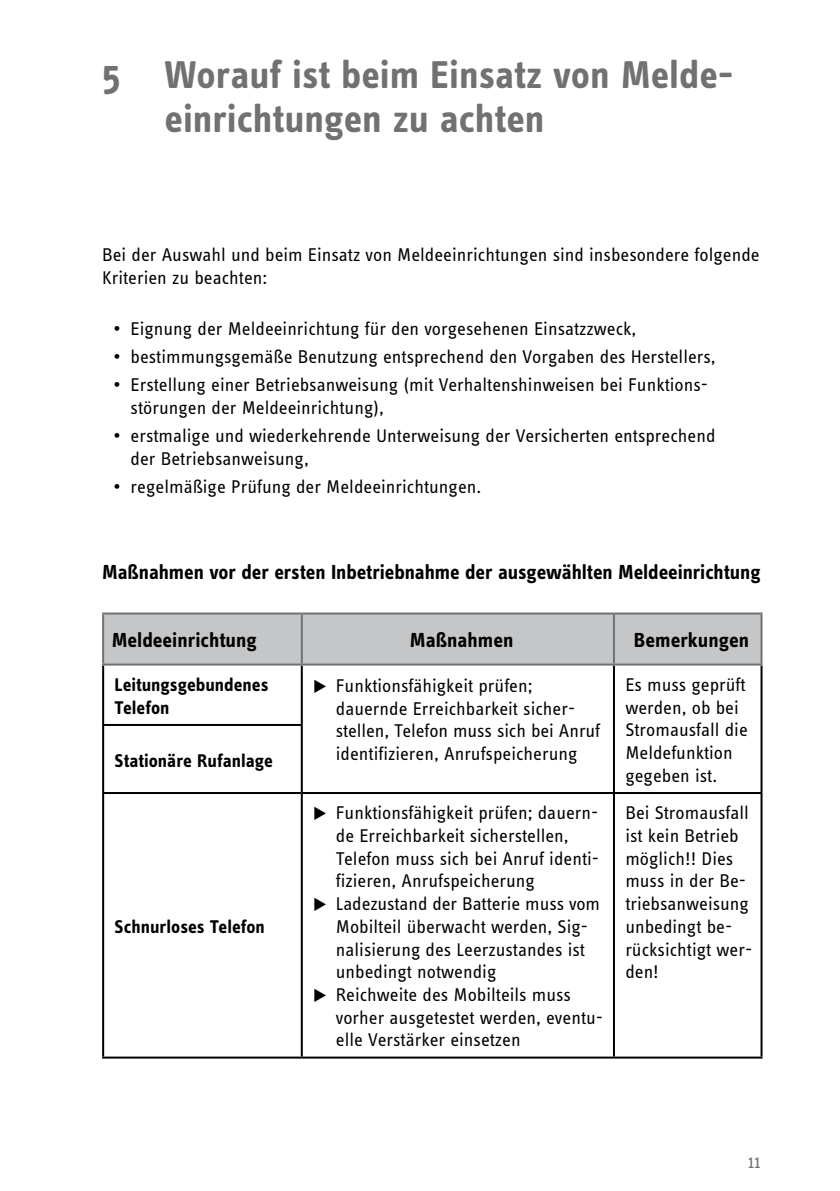
<style>
.page{position:relative;width:840px;height:1191px;background:#fff}
.page>*{position:absolute;margin:0;border:0;box-sizing:border-box;transform-origin:0 0}
.t1{font:700 40px/44px "Info OT Text";color:#707173}
.t2{font:700 21px "Info OT Text";letter-spacing:-.005em;color:#000}
.t3{font:19px/22.6px "Info OT Text";color:#000}
.t4{font:700 19px/22.6px "Info OT Text";color:#000}
.t5{font:19px "Info OT Text";color:#707173}
</style>
<div class="page">
<div style="left:104px;top:614px;width:656px;height:49px;background:#c5c6c8"></div>
<hr style="left:300px;top:614px;width:2px;height:49px;background:#707173">
<hr style="left:612px;top:614px;width:2px;height:49px;background:#707173">
<hr style="left:102px;top:665px;width:2px;height:59px;background:#000">
<hr style="left:300px;top:665px;width:2px;height:59px;background:#000">
<hr style="left:612px;top:665px;width:2px;height:60px;background:#000">
<hr style="left:760px;top:665px;width:2px;height:60px;background:#000">
<hr style="left:102px;top:724px;width:200px;height:2px;background:#000">
<hr style="left:102px;top:726px;width:2px;height:66px;background:#000">
<hr style="left:300px;top:726px;width:2px;height:66px;background:#000">
<hr style="left:612px;top:725px;width:2px;height:67px;background:#000">
<hr style="left:760px;top:725px;width:2px;height:67px;background:#000">
<hr style="left:102px;top:792px;width:199px;height:2px;background:#000">
<hr style="left:102px;top:794px;width:2px;height:262px;background:#000">
<hr style="left:301px;top:792px;width:312px;height:2px;background:#000">
<hr style="left:300px;top:794px;width:2px;height:262px;background:#000">
<hr style="left:613px;top:792px;width:149px;height:2px;background:#000">
<hr style="left:612px;top:794px;width:2px;height:262px;background:#000">
<hr style="left:760px;top:794px;width:2px;height:262px;background:#000">
<hr style="left:102px;top:1056px;width:199px;height:2px;background:#000">
<hr style="left:301px;top:1056px;width:312px;height:2px;background:#000">
<hr style="left:613px;top:1056px;width:149px;height:2px;background:#000">
<hr style="left:102px;top:612px;width:199px;height:2px;background:#707173">
<hr style="left:102px;top:614px;width:2px;height:49px;background:#707173">
<hr style="left:301px;top:612px;width:312px;height:2px;background:#707173">
<hr style="left:613px;top:612px;width:149px;height:2px;background:#707173">
<hr style="left:760px;top:614px;width:2px;height:49px;background:#707173">
<hr style="left:102px;top:663px;width:199px;height:2px;background:#707173">
<hr style="left:301px;top:663px;width:312px;height:2px;background:#707173">
<hr style="left:613px;top:663px;width:149px;height:2px;background:#707173">
<h1 class="t1" style="left:164px;top:52px;width:570px;text-indent:-62px">5 Worauf ist beim Einsatz von Melde&shy;einrichtungen zu achten</h1>
<p class="t3" style="left:102px;top:243px;width:658px">Bei der Auswahl und beim Einsatz von Meldeeinrichtungen sind insbesondere folgende<br>Kriterien zu beachten:</p>
<p class="t3" style="left:113px;top:317px;width:524px">• Eignung der Meldeeinrichtung für den vorgesehenen Einsatzzweck,</p>
<p class="t3" style="left:113px;top:345px;width:603px">• bestimmungsgemäße Benutzung entsprechend den Vorgaben des Herstellers,</p>
<p class="t3" style="left:130px;top:373px;width:578px;text-indent:-17px">• Erstellung einer Betriebsanweisung (mit Verhaltenshinweisen bei Funktions&shy;störungen der Meldeeinrichtung),</p>
<p class="t3" style="left:131px;top:424px;width:586px;text-indent:-17px">• erstmalige und wiederkehrende Unterweisung der Versicherten entsprechend der Betriebsanweisung,</p>
<p class="t3" style="left:114px;top:475px;width:369px">• regelmäßige Prüfung der Meldeeinrichtungen.</p>
<p class="t2" style="left:102px;top:558px;width:659px">Maßnahmen vor der ersten Inbetriebnahme der ausgewählten Meldeeinrichtung</p>
<p class="t2" style="left:112px;top:627px;width:146px">Meldeeinrichtung</p>
<p class="t2" style="left:409px;top:627px;width:105px">Maßnahmen</p>
<p class="t2" style="left:633px;top:627px;width:116px">Bemerkungen</p>
<p class="t4" style="left:114px;top:673px;width:155px">Leitungsgebundenes<br>Telefon</p>
<p class="t3" style="left:335px;top:674px;width:265px;text-indent:-23px">◆ Funktionsfähigkeit prüfen; dauernde Erreichbarkeit sicher&shy;stellen, Telefon muss sich bei Anruf identifizieren, Anrufspeicherung</p>
<p class="t3" style="left:625px;top:673px;width:124px">Es muss geprüft werden, ob bei<br>Stromausfall die<br>Meldefunktion gegeben ist.</p>
<p class="t4" style="left:114px;top:748px;width:160px">Stationäre Rufanlage</p>
<p class="t4" style="left:114px;top:915px;width:152px">Schnurloses Telefon</p>
<p class="t3" style="left:335px;top:801px;width:264px;text-indent:-23px">◆ Funktionsfähigkeit prüfen; dauern&shy;de Erreichbarkeit sicherstellen, Telefon muss sich bei Anruf identi&shy;fizieren, Anrufspeicherung</p>
<p class="t3" style="left:336px;top:892px;width:266px;text-indent:-23px">◆ Ladezustand der Batterie muss vom<br>Mobilteil überwacht werden, Sig&shy;nalisierung des Leerzustandes ist unbedingt notwendig</p>
<p class="t3" style="left:336px;top:983px;width:268px;text-indent:-23px">◆ Reichweite des Mobilteils muss vorher ausgetestet werden, eventu&shy;elle Verstärker einsetzen</p>
<p class="t3" style="left:625px;top:801px;width:128px">Bei Stromausfall ist kein Betrieb möglich!! Dies muss in der Be&shy;triebsanweisung unbedingt be&shy;rücksichtigt wer&shy;den!</p>
<p class="t5" style="left:747px;top:1150px;width:14px">11</p>
</div>
